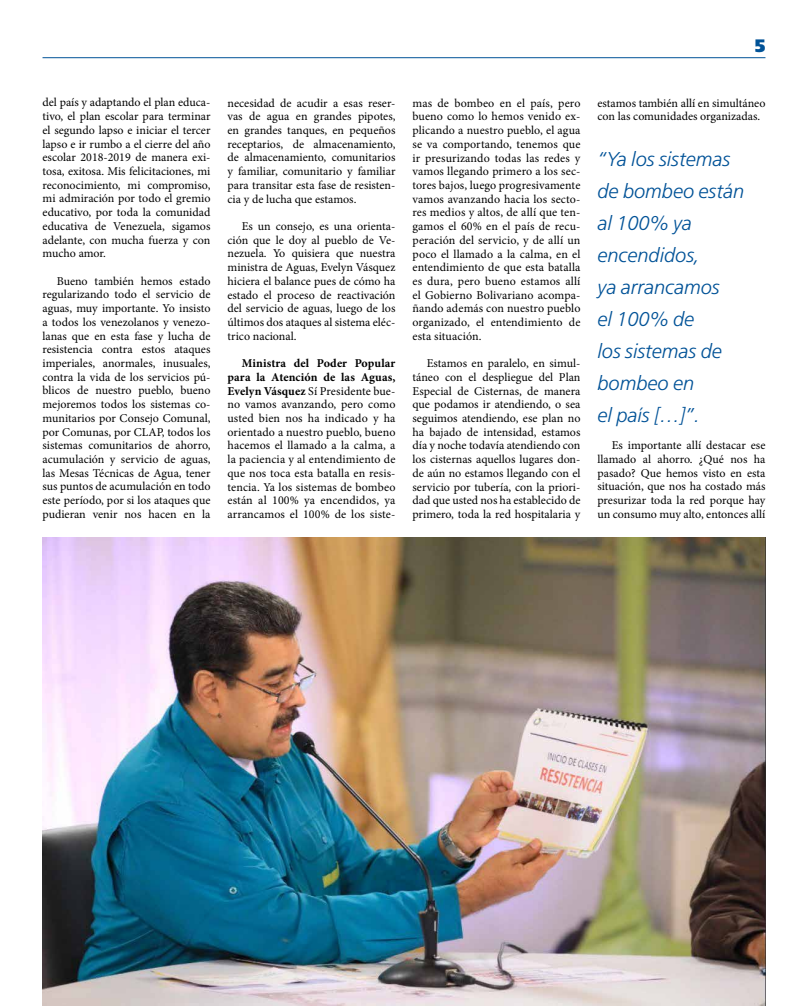
<style>
.page{position:relative;width:808px;height:1007px;background:#fff}
.page>*{position:absolute;margin:0;border:0;box-sizing:border-box;transform-origin:0 0}
.t1{font:italic 300 20px/32px "Frutiger LT Std";color:#005297}
.t2{font:900 18px "Frutiger LT Std";color:#005297}
.t3{font:12px/13.7px "Minion Pro";color:#000;text-align:justify}
.s1{font-weight:700}
</style>
<div class="page">
<hr style="left:43px;top:57px;width:722px;height:1px;background:#005297">
<img style="left:43px;top:537px;width:722px;height:468px">
<h2 class="t2" style="left:755px;top:35px;width:12px">5</h2>
<p class="t3" style="left:43px;top:96px;width:169px">del país y adaptando el plan educa&shy;tivo, el plan escolar para terminar el segundo lapso e iniciar el tercer lapso e ir rumbo a el cierre del año escolar 2018-2019 de manera exi&shy;tosa, exitosa. Mis felicitaciones, mi reconocimiento, mi compromiso, mi admiración por todo el gremio educativo, por toda la comunidad educativa de Venezuela, sigamos adelante, con mucha fuerza y con mucho amor.</p>
<p class="t3" style="left:43px;top:274px;width:169px;text-indent:14px">Bueno también hemos estado regularizando todo el servicio de aguas, muy importante. Yo insisto a todos los venezolanos y venezo&shy;lanas que en esta fase y lucha de resistencia contra estos ataques imperiales, anormales, inusuales, contra la vida de los servicios pú&shy;blicos de nuestro pueblo, bueno mejoremos todos los sistemas co&shy;munitarios por Consejo Comunal, por Comunas, por CLAP, todos los sistemas comunitarios de ahorro, acumulación y servicio de aguas, las Mesas Técnicas de Agua, tener sus puntos de acumulación en todo este período, por si los ataques que pudieran venir nos hacen en la</p>
<p class="t3" style="left:227px;top:96px;width:169px">necesidad de acudir a esas reser&shy;vas de agua en grandes pipotes, en grandes tanques, en pequeños receptarios, de almacenamiento, de almacenamiento, comunitarios y familiar, comunitario y familiar para transitar esta fase de resisten&shy;cia y de lucha que estamos.</p>
<p class="t3" style="left:227px;top:219px;width:169px;text-indent:14px">Es un consejo, es una orienta&shy;ción que le doy al pueblo de Ve&shy;nezuela. Yo quisiera que nuestra ministra de Aguas, Evelyn Vásquez hiciera el balance pues de cómo ha estado el proceso de reactivación del servicio de aguas, luego de los últimos dos ataques al sistema eléc&shy;trico nacional.</p>
<p class="t3" style="left:227px;top:356px;width:169px;text-indent:14px"><span class="s1">Ministra del Poder Popular para la Atención de las Aguas, Evelyn Vásquez</span> Sí Presidente bue&shy;no vamos avanzando, pero como usted bien nos ha indicado y ha orientado a nuestro pueblo, bueno hacemos el llamado a la calma, a la paciencia y al entendimiento de que nos toca esta batalla en resis&shy;tencia. Ya los sistemas de bombeo están al 100% ya encendidos, ya arrancamos el 100% de los siste-</p>
<p class="t3" style="left:412px;top:96px;width:169px">mas de bombeo en el país, pero bueno como lo hemos venido ex&shy;plicando a nuestro pueblo, el agua se va comportando, tenemos que ir presurizando todas las redes y vamos llegando primero a los sec&shy;tores bajos, luego progresivamente vamos avanzando hacia los secto&shy;res medios y altos, de allí que ten&shy;gamos el 60% en el país de recu&shy;peración del servicio, y de allí un poco el llamado a la calma, en el entendimiento de que esta batalla es dura, pero bueno estamos allí el Gobierno Bolivariano acompa&shy;ñando además con nuestro pueblo organizado, el entendimiento de esta situación.</p>
<p class="t3" style="left:412px;top:356px;width:169px;text-indent:14px">Estamos en paralelo, en simul&shy;táneo con el despliegue del Plan Especial de Cisternas, de manera que podamos ir atendiendo, o sea seguimos atendiendo, ese plan no ha bajado de intensidad, estamos día y noche todavía atendiendo con los cisternas aquellos lugares don&shy;de aún no estamos llegando con el servicio por tubería, con la priori&shy;dad que usted nos ha establecido de primero, toda la red hospitalaria y</p>
<p class="t3" style="left:597px;top:96px;width:169px">estamos también allí en simultáneo con las comunidades organizadas.</p>
<h1 class="t1" style="left:597px;top:143px;width:148px">“Ya los sistemas de bombeo están al 100% ya encendidos,<br>ya arrancamos<br>el 100% de<br>los sistemas de bombeo en<br>el país […]”.</h1>
<p class="t3" style="left:597px;top:438px;width:169px;text-indent:14px">Es importante allí destacar ese llamado al ahorro. ¿Qué nos ha pasado? Que hemos visto en esta situación, que nos ha costado más presurizar toda la red porque hay un consumo muy alto, entonces allí</p>
</div>
